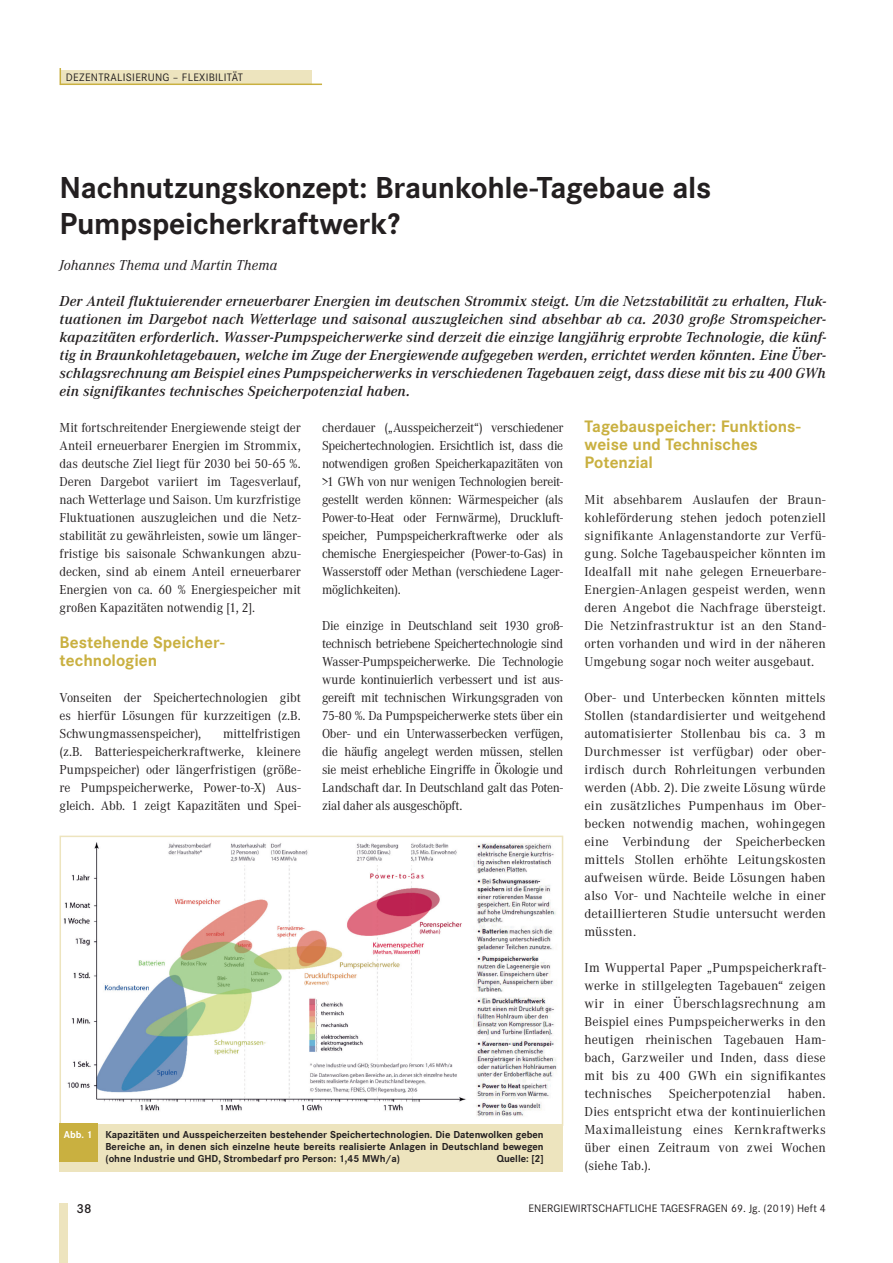
<style>
.page{position:relative;width:893px;height:1263px;background:#fff}
.page>*{position:absolute;margin:0;border:0;box-sizing:border-box;transform-origin:0 0}
.t1{font:700 31.5px/36px "Corporate S";letter-spacing:-.01em;color:#231f20}
.t2{font:700 17.25px/18px "Corporate S";color:#c9b040}
.t3{font:italic 600 15px/18px "Corporate A";letter-spacing:.01em;color:#231f20;text-align:justify}
.t4{font:italic 15px "Corporate A";color:#231f20}
.t5{font:13.5px/18px "Corporate A";color:#231f20;text-align:justify}
.t6{font:13.5px/18px "Corporate A";color:#231f20;text-align:justify;scale:.96 1}
.t7{font:600 13.5px "Corporate S";color:#231f20}
.t8{font:11.25px "Corporate S";letter-spacing:.005em;color:#231f20}
.t9{font:11.25px "Corporate S";letter-spacing:.025em;color:#231f20}
.t10{font:700 10.5px/12px "Corporate S";color:#231f20;text-align:justify}
.s1{color:#fff}
</style>
<div class="page">
<div style="left:60px;top:71px;width:251px;height:13px;background:#ede4be"></div>
<hr style="left:60px;top:84px;width:262px;height:1px;background:#c9b040">
<svg style="left:60px;top:68px;width:1px;height:16px"></svg>
<div style="left:60px;top:1203px;width:8px;height:60px;background:#ede4be"></div>
<img style="left:63px;top:842px;width:494px;height:275px">
<div style="left:60px;top:836px;width:503px;height:290px;border:2px solid #ede4be"></div>
<div style="left:60px;top:1124px;width:503px;height:47px;background:#ede4be"></div>
<div style="left:60px;top:1124px;width:38px;height:38px;background:#c9b040"></div>
<p class="t9" style="left:66px;top:71px;width:179px">DEZENTRALISIERUNG – FLEXIBILITÄT</p>
<h1 class="t1" style="left:60px;top:170px;width:653px">Nachnutzungskonzept: Braunkohle-Tagebaue als<br>Pumpspeicherkraftwerk?</h1>
<p class="t4" style="left:60px;top:257px;width:219px">Johannes Thema und Martin Thema</p>
<p class="t3" style="left:60px;top:292px;width:768px">Der Anteil fluktuierender erneuerbarer Energien im deutschen Strommix steigt. Um die Netzstabilität zu erhalten, Fluk&shy;tuationen im Dargebot nach Wetterlage und saisonal auszugleichen sind absehbar ab ca. 2030 große Stromspeicher&shy;kapazitäten erforderlich. Wasser-Pumpspeicherwerke sind derzeit die einzige langjährig erprobte Technologie, die künf&shy;tig in Braunkohletagebauen, welche im Zuge der Energiewende aufgegeben werden, errichtet werden könnten. Eine Über&shy;schlagsrechnung am Beispiel eines Pumpspeicherwerks in verschiedenen Tagebauen zeigt, dass diese mit bis zu 400 GWh ein signifikantes technisches Speicherpotenzial haben.</p>
<p class="t5" style="left:322px;top:419px;width:243px">cherdauer („Ausspeicherzeit“) verschiedener Speichertechnologien. Ersichtlich ist, dass die notwendigen großen Speicherkapazitäten von &gt;1 GWh von nur wenigen Technologien bereit&shy;gestellt werden können: Wärmespeicher (als Power-to-Heat oder Fernwärme), Druckluft&shy;speicher, Pumpspeicherkraftwerke oder als chemische Energiespeicher (Power-to-Gas) in Wasserstoff oder Methan (verschiedene Lager&shy;möglichkeiten).</p>
<p class="t6" style="left:322px;top:617px;width:253px">Die einzige in Deutschland seit 1930 groß&shy;technisch betriebene Speichertechnologie sind Wasser-Pumpspeicherwerke. Die Technologie wurde kontinuierlich verbessert und ist aus&shy;gereift mit technischen Wirkungsgraden von 75-80 %. Da Pumpspeicherwerke stets über ein Ober- und ein Unterwasserbecken verfügen, die häufig angelegt werden müssen, stellen sie meist erhebliche Eingriffe in Ökologie und Landschaft dar. In Deutschland galt das Poten&shy;zial daher als ausgeschöpft.</p>
<p class="t2" style="left:585px;top:418px;width:218px">Tagebauspeicher: Funktions&shy;weise und Technisches<br>Potenzial</p>
<p class="t5" style="left:585px;top:491px;width:243px">Mit absehbarem Auslaufen der Braun&shy;kohleförderung stehen jedoch potenziell signifikante Anlagenstandorte zur Verfü&shy;gung. Solche Tagebauspeicher könnten im Idealfall mit nahe gelegen Erneuerbare-Energien-Anlagen gespeist werden, wenn deren Angebot die Nachfrage übersteigt.<br>Die Netzinfrastruktur ist an den Stand&shy;orten vorhanden und wird in der näheren Umgebung sogar noch weiter ausgebaut.</p>
<p class="t5" style="left:585px;top:689px;width:243px">Ober- und Unterbecken könnten mittels Stollen (standardisierter und weitgehend automatisierter Stollenbau bis ca. 3 m Durchmesser ist verfügbar) oder ober&shy;irdisch durch Rohrleitungen verbunden werden (Abb. 2). Die zweite Lösung würde ein zusätzliches Pumpenhaus im Ober&shy;becken notwendig machen, wohingegen eine Verbindung der Speicherbecken mittels Stollen erhöhte Leitungskosten aufweisen würde. Beide Lösungen haben also Vor- und Nachteile welche in einer detaillierteren Studie untersucht werden müssten.</p>
<p class="t5" style="left:585px;top:959px;width:243px">Im Wuppertal Paper „Pumpspeicherkraft&shy;werke in stillgelegten Tagebauen“ zeigen wir in einer Überschlagsrechnung am Beispiel eines Pumpspeicherwerks in den heutigen rheinischen Tagebauen Ham&shy;bach, Garzweiler und Inden, dass diese mit bis zu 400 GWh ein signifikantes technisches</p>
<p class="t5" style="left:60px;top:419px;width:243px">Mit fortschreitender Energiewende steigt der Anteil erneuerbarer Energien im Strommix, das deutsche Ziel liegt für 2030 bei 50-65 %.<br>Deren Dargebot variiert im Tagesverlauf, nach Wetterlage und Saison. Um kurzfristige Fluktuationen auszugleichen und die Netz&shy;stabilität zu gewährleisten, sowie um länger&shy;fristige bis saisonale Schwankungen abzu&shy;decken, sind ab einem Anteil erneuerbarer Energien von ca. 60 % Energiespeicher mit großen Kapazitäten notwendig [1, 2].</p>
<p class="t2" style="left:60px;top:634px;width:167px">Bestehende Speicher&shy;technologien</p>
<p class="t5" style="left:60px;top:689px;width:243px">Vonseiten der Speichertechnologien gibt es hierfür Lösungen für kurzzeitigen (z.B.<br>Schwungmassenspeicher),</p>
<p class="t5" style="left:60px;top:725px;width:243px;text-indent:163px">mittelfristigen (z.B. Batteriespeicherkraftwerke, kleinere Pumpspeicher) oder längerfristigen (größe&shy;re Pumpspeicherwerke, Power-to-X) Aus&shy;gleich. Abb. 1 zeigt Kapazitäten und Spei-</p>
<p class="t5" style="left:669px;top:1085px;width:103px">Speicherpotenzial</p>
<p class="t5" style="left:585px;top:1085px;width:243px;text-indent:203px">haben.<br>Dies entspricht etwa der kontinuierlichen Maximalleistung eines Kernkraftwerks über einen Zeitraum von zwei Wochen (siehe Tab.).</p>
<p class="t10" style="left:105px;top:1128px;width:440px;text-indent:-42px"><span class="s1">Abb. 1</span> Kapazitäten und Ausspeicherzeiten bestehender Speichertechnologien. Die Datenwolken geben Bereiche an, in denen sich einzelne heute bereits realisierte Anlagen in Deutschland bewegen (ohne Industrie und GHD, Strombedarf pro Person: 1,45 MWh/a)</p>
<p class="t10" style="left:497px;top:1152px;width:48px">Quelle: [2]</p>
<p class="t7" style="left:77px;top:1201px;width:16px">38</p>
<p class="t8" style="left:529px;top:1202px;width:299px">ENERGIEWIRTSCHAFTLICHE TAGESFRAGEN 69. Jg. (2019) Heft 4</p>
</div>
